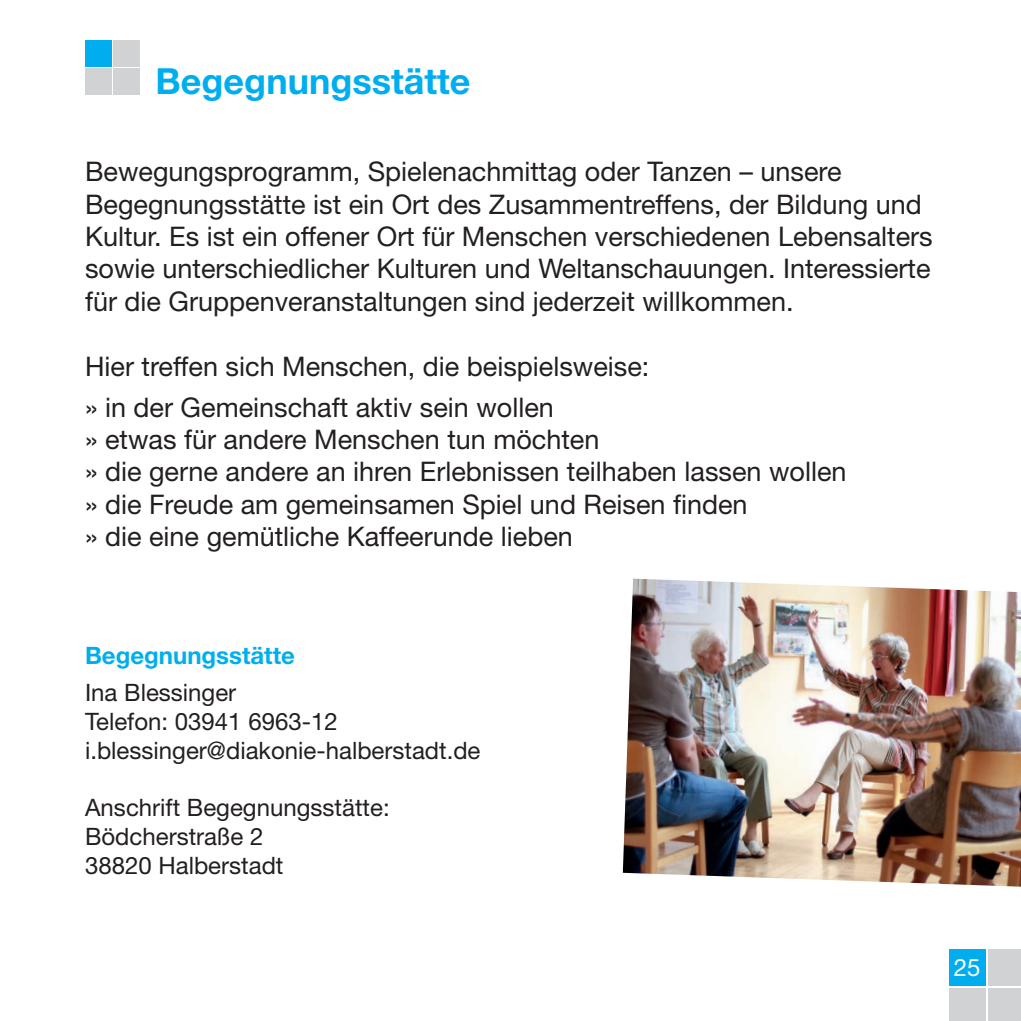
<style>
.page{position:relative;width:1021px;height:1021px;background:#fff}
.page>*{position:absolute;margin:0;border:0;box-sizing:border-box;transform-origin:0 0}
.t1{font:700 36px "Helvetica Neue LT Std";color:#00aeef}
.t2{font:27px/32.4px "Helvetica Neue LT Std";color:#231f20}
.t3{font:24px/28.8px "Helvetica Neue LT Std";color:#231f20}
.t4{font:700 24px "Helvetica Neue LT Std";color:#00aeef}
.t5{font:24px "Helvetica Neue LT Std";color:#fff}
</style>
<div class="page">
<div style="left:987px;top:948px;width:33px;height:37px;background:#d1d2d4"></div>
<div style="left:987px;top:987px;width:33px;height:33px;background:#d1d2d4"></div>
<div style="left:948px;top:948px;width:37px;height:37px;background:#00aeef"></div>
<div style="left:948px;top:987px;width:37px;height:33px;background:#d1d2d4"></div>
<img style="left:623px;top:578px;width:397px;height:308px">
<div style="left:85px;top:40px;width:27px;height:26px;background:#00aeef"></div>
<div style="left:85px;top:68px;width:27px;height:26px;background:#d1d2d4"></div>
<div style="left:113px;top:40px;width:27px;height:26px;background:#d1d2d4"></div>
<div style="left:113px;top:68px;width:27px;height:26px;background:#d1d2d4"></div>
<h1 class="t1" style="left:156px;top:59px;width:316px">Begegnungsstätte</h1>
<p class="t2" style="left:85px;top:155px;width:849px">Bewegungsprogramm, Spielenachmittag oder Tanzen – unsere Begegnungsstätte ist ein Ort des Zusammentreffens, der Bildung und Kultur. Es ist ein offener Ort für Menschen verschiedenen Lebensalters sowie unterschiedlicher Kulturen und Weltanschauungen. Interessierte für die Gruppenveranstaltungen sind jederzeit willkommen.</p>
<p class="t2" style="left:85px;top:345px;width:566px;line-height:40.8px">Hier treffen sich Menschen, die beispielsweise: » in der Gemeinschaft aktiv sein wollen</p>
<p class="t2" style="left:85px;top:423px;width:763px">» etwas für andere Menschen tun möchten<br>» die gerne andere an ihren Erlebnissen teilhaben lassen wollen » die Freude am gemeinsamen Spiel und Reisen finden<br>» die eine gemütliche Kaffeerunde lieben</p>
<p class="t4" style="left:85px;top:640px;width:211px">Begegnungsstätte</p>
<p class="t3" style="left:85px;top:677px;width:397px">Ina Blessinger<br>Telefon: 03941 6963-12 i.blessinger@diakonie-halberstadt.de</p>
<p class="t3" style="left:85px;top:793px;width:306px">Anschrift Begegnungsstätte:<br>Bödcherstraße 2<br>38820 Halberstadt</p>
<p class="t5" style="left:953px;top:953px;width:28px">25</p>
</div>
